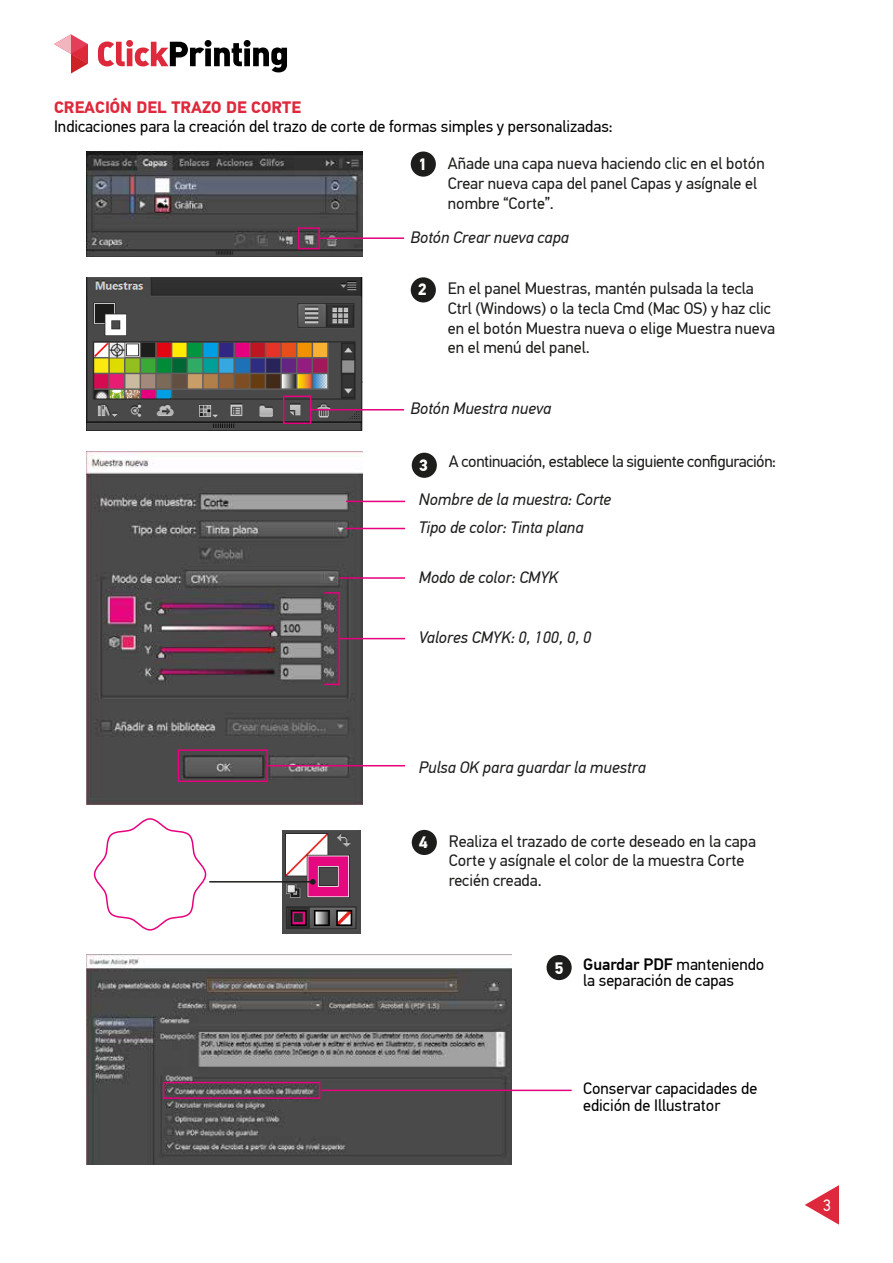
<style>
.page{position:relative;width:893px;height:1263px;background:#fff}
.page>*{position:absolute;margin:0;border:0;box-sizing:border-box;transform-origin:0 0}
.t1{font:16.5px/19.8px "PF Din Text Pro";color:#1d1d1b}
.t2{font:16.5px/16.5px "PF Din Text Pro";color:#000}
.t3{font:italic 16.5px/28.2px "PF Din Text Pro";color:#1d1d1b}
.t4{font:16.5px "PF Din Text Pro";letter-spacing:-.025em;color:#1d1d1b}
.t5{font:700 16.5px "PF Din Text Pro";color:#de283b}
.t6{font:700 16.5px "PF Din Text Pro";color:#fff}
.t7{font:16.5px "PF Din Text Pro";color:#fff}
.s1{font-weight:500}
</style>
<div class="page">
<svg style="left:805px;top:1185px;width:34px;height:40px"></svg>
<svg style="left:98px;top:40px;width:189px;height:32px"></svg>
<svg style="left:54px;top:34px;width:34px;height:40px"></svg>
<img style="left:86px;top:152px;width:277px;height:104px">
<div style="left:411px;top:152px;width:25px;height:25px;background:#1d1d1b;border-radius:50%"></div>
<div style="left:298px;top:227px;width:22px;height:22px;border:2px solid #e6007e"></div>
<hr style="left:320px;top:237px;width:84px;height:2px;background:#e6007e">
<img style="left:86px;top:277px;width:277px;height:153px">
<div style="left:283px;top:395px;width:28px;height:29px;border:2px solid #e6007e"></div>
<hr style="left:311px;top:409px;width:93px;height:1px;background:#e6007e">
<div style="left:411px;top:277px;width:25px;height:25px;background:#1d1d1b;border-radius:50%"></div>
<img style="left:86px;top:955px;width:425px;height:210px">
<svg style="left:162px;top:1081px;width:159px;height:19px;background:#70495e"></svg>
<hr style="left:321px;top:1089px;width:251px;height:2px;background:#e6007e">
<div style="left:547px;top:955px;width:25px;height:25px;background:#1d1d1b;border-radius:50%"></div>
<img style="left:86px;top:452px;width:277px;height:352px">
<div style="left:412px;top:453px;width:25px;height:25px;background:#1d1d1b;border-radius:50%"></div>
<hr style="left:346px;top:501px;width:59px;height:1px;background:#e6007e">
<hr style="left:346px;top:528px;width:59px;height:1px;background:#e6007e">
<hr style="left:339px;top:577px;width:66px;height:2px;background:#e6007e">
<hr style="left:339px;top:638px;width:66px;height:1px;background:#e6007e">
<div style="left:323px;top:592px;width:17px;height:93px;border:2px solid #e6007e"></div>
<svg style="left:177px;top:749px;width:92px;height:34px;background:#624756"></svg>
<hr style="left:267px;top:765px;width:138px;height:1px;background:#e6007e">
<img style="left:282px;top:831px;width:78px;height:103px">
<div style="left:412px;top:830px;width:25px;height:25px;background:#1d1d1b;border-radius:50%"></div>
<hr style="left:209px;top:881px;width:104px;height:1px;background:#1d1d1b">
<svg style="left:310px;top:879px;width:6px;height:6px"></svg>
<svg style="left:93px;top:818px;width:114px;height:113px"></svg>
<p class="t5" style="left:54px;top:97px;width:249px">CREACIÓN DEL TRAZO DE CORTE</p>
<p class="t2" style="left:54px;top:118px;width:560px">Indicaciones para la creación del trazo de corte de formas simples y personalizadas:</p>
<p class="t1" style="left:448px;top:154px;width:318px">Añade una capa nueva haciendo clic en el botón<br>Crear nueva capa del panel Capas y asígnale el nombre “Corte”.</p>
<p class="t6" style="left:418px;top:154px;width:11px">1</p>
<p class="t3" style="left:411px;top:224px;width:160px">Botón Crear nueva capa</p>
<p class="t1" style="left:448px;top:278px;width:329px">En el panel Muestras, mantén pulsada la tecla Ctrl (Windows) o la tecla Cmd (Mac OS) y haz clic en el botón Muestra nueva o elige Muestra nueva en el menú del panel.</p>
<p class="t6" style="left:418px;top:280px;width:11px">2</p>
<p class="t3" style="left:411px;top:395px;width:142px">Botón Muestra nueva</p>
<p class="t4" style="left:449px;top:452px;width:329px">A continuación, establece la siguiente configuración:</p>
<p class="t3" style="left:419px;top:485px;width:194px">Nombre de la muestra: Corte<br>Tipo de color: Tinta plana</p>
<p class="t3" style="left:419px;top:563px;width:141px">Modo de color: CMYK</p>
<p class="t6" style="left:419px;top:455px;width:11px">3</p>
<p class="t3" style="left:419px;top:624px;width:174px">Valores CMYK: 0, 100, 0, 0</p>
<p class="t3" style="left:419px;top:754px;width:228px">Pulsa OK para guardar la muestra</p>
<p class="t6" style="left:419px;top:832px;width:11px">4</p>
<p class="t1" style="left:449px;top:831px;width:309px">Realiza el trazado de corte deseado en la capa<br>Corte y asígnale el color de la muestra Corte recién creada.</p>
<p class="t6" style="left:554px;top:958px;width:11px">5</p>
<p class="t2" style="left:583px;top:956px;width:183px"><span class="s1">Guardar PDF</span> manteniendo la separación de capas</p>
<p class="t2" style="left:583px;top:1080px;width:176px">Conservar capacidades de edición de Illustrator</p>
<p class="t7" style="left:823px;top:1196px;width:10px">3</p>
</div>
